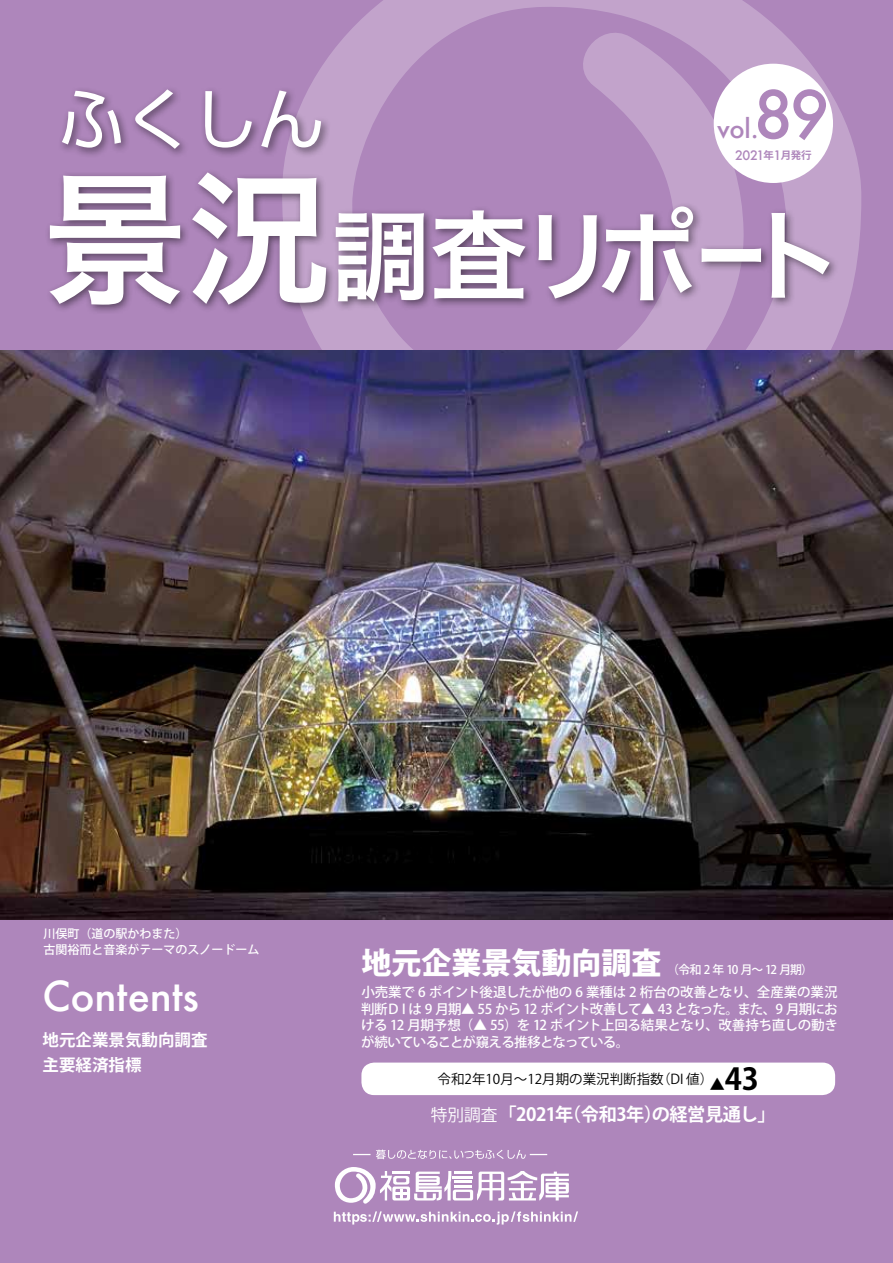
<style>
.page{position:relative;width:893px;height:1263px;background:#ae86bb}
.page>*{position:absolute;margin:0;border:0;box-sizing:border-box;transform-origin:0 0}
.t1{font:99.15px "Hira Kaku Pro N W6";color:#fff}
.t2{font:500 64.35px "Futura";color:#ae86bb}
.t3{font:500 40.35px "Futura";letter-spacing:-.005em;color:#fff}
.t4{font:800 30px "Koz Go Pro";color:#fff}
.t5{font:500 25.5px "Futura";color:#ae86bb}
.t6{font:700 18.15px "Koz Go Pro";letter-spacing:-.03em;color:#fff}
.t7{font:700 16.5px/25.5px "Koz Go Pro";color:#fff}
.t8{font:500 13.5px/16.5px "Koz Go Pro";letter-spacing:-.045em;color:#fff;text-align:justify}
.t9{font:13.5px "Koz Go Pro";color:#000}
.t10{font:500 12.75px "Futura";color:#ae86bb}
.t11{font:500 12px/16.5px "Koz Go Pro";color:#fff}
.s1{font-family:"Koz Go Pro";font-weight:700;font-size:10.5px}
.s2{font-size:144.3px}
.s3{font-size:98.55px}
.s4{font-size:15px}
.s5{font-weight:700;font-size:30px}
.s6{font-weight:400;font-size:16.65px}
</style>
<div class="page">
<svg style="left:281px;top:0;width:580px;height:350px;background:#b692c1"></svg>
<svg style="left:335px;top:1167px;width:234px;height:38px"></svg>
<svg style="left:353px;top:1149px;width:194px;height:10px;background:#bc9cc7"></svg>
<svg style="left:334px;top:1211px;width:244px;height:13px"></svg>
<div style="left:714px;top:64px;width:119px;height:119px;background:#fff;border-radius:50%"></div>
<div style="left:58px;top:85px;width:274px;height:74px;background:#000;opacity:.5"></div>
<svg style="left:62px;top:91px;width:59px;height:57px"></svg>
<svg style="left:135px;top:89px;width:45px;height:60px"></svg>
<svg style="left:205px;top:91px;width:47px;height:57px"></svg>
<svg style="left:261px;top:90px;width:60px;height:58px"></svg>
<div style="left:45px;top:168px;width:795px;height:147px;background:#000;opacity:.5"></div>
<img style="left:0;top:350px;width:893px;height:570px">
<div style="left:361px;top:1062px;width:474px;height:33px;background:#fff;border-radius:13px"></div>
<h2 class="t2" style="left:753px;top:71px;width:78px">89</h2>
<p class="t10" style="left:735px;top:146px;width:78px">2021<span class="s1">年</span>1<span class="s1">月発行</span></p>
<h1 class="t1" style="left:43px;top:166px;width:803px"><span class="s2">景況</span><span class="s3">調査</span>リポート</h1>
<h3 class="t5" style="left:717px;top:111px;width:43px">vol.</h3>
<p class="t11" style="left:44px;top:926px;width:217px">川俣町（道の駅かわまた）<br>古関裕而と音楽がテーマのスノードーム</p>
<h3 class="t3" style="left:43px;top:968px;width:158px">Contents</h3>
<p class="t7" style="left:43px;top:1028px;width:166px">地元企業景気動向調査主要経済指標</p>
<h3 class="t4" style="left:361px;top:943px;width:301px">地元企業景気動向調査</h3>
<p class="t11" style="left:667px;top:962px;width:147px">（令和 2 年 10 月～ 12 月期）</p>
<p class="t8" style="left:361px;top:985px;width:478px">小売業で 6 ポイント後退したが他の 6 業種は 2 桁台の改善となり、全産業の業況判断ＤＩは 9 月期▲ 55 から 12 ポイント改善して▲ 43 となった。また、9 月期における 12 月期予想（▲ 55）を 12 ポイント上回る結果となり、改善持ち直しの動きが続いていることが窺える推移となっている。</p>
<p class="t9" style="left:438px;top:1070px;width:323px">令和2年10月～12月期の業況判断指数（DI 値）<span class="s4">▲</span><span class="s5">43</span></p>
<h3 class="t6" style="left:431px;top:1103px;width:346px"><span class="s6">特別調査</span> 「2021年（令和3年）の経営見通し」</h3>
</div>
